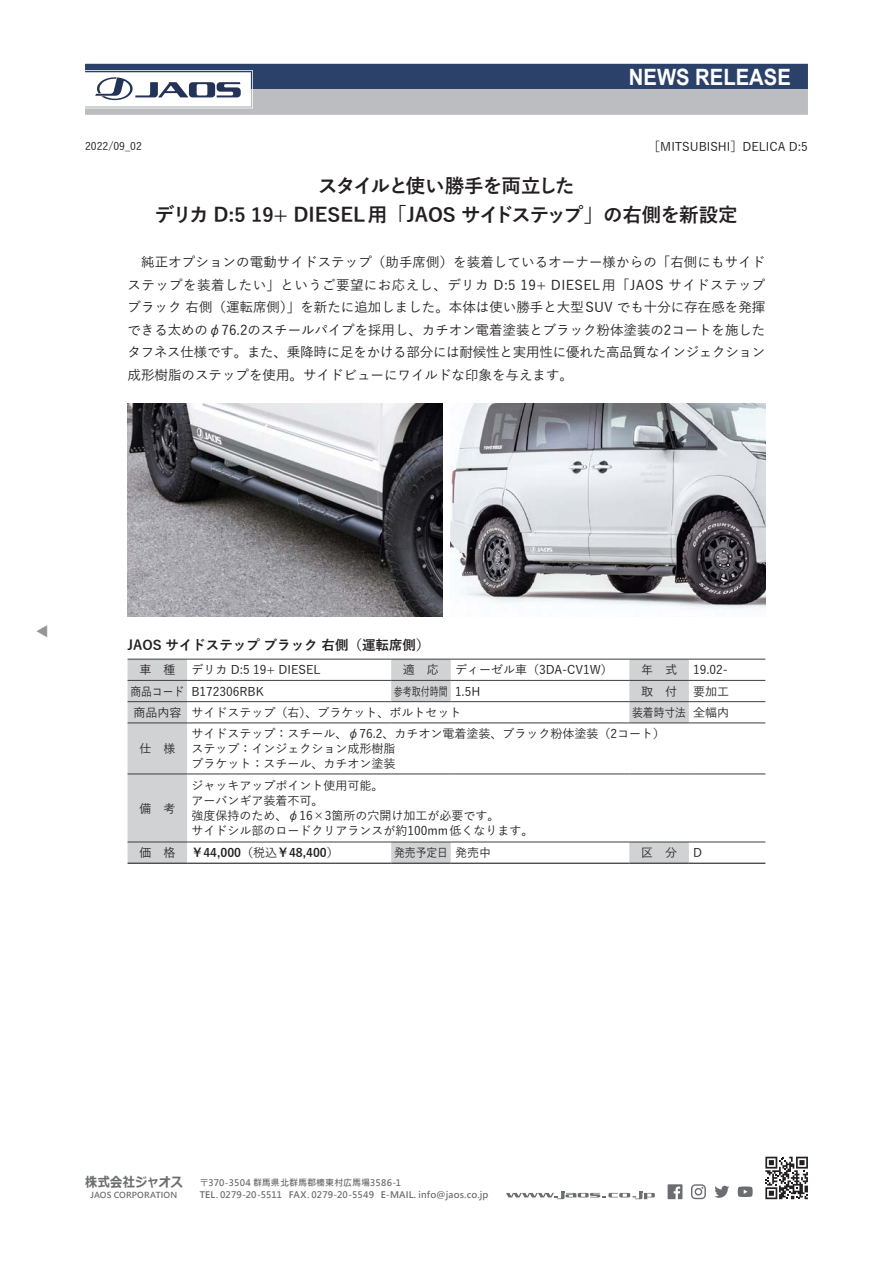
<style>
.page{position:relative;width:893px;height:1263px;background:#fff}
.page>*{position:absolute;margin:0;border:0;box-sizing:border-box;transform-origin:0 0}
.t1{font:700 22.5px "Arial";color:#fff;scale:.9 1}
.t2{font:700 19.5px "Yu Gothic";letter-spacing:-.005em;color:#231f20}
.t3{font:700 19.5px "Yu Gothic";letter-spacing:-.07em;color:#231f20}
.ノーマル{font:500 13.5px/22.5px "Yu Gothic";color:#231f20;text-align:justify}
.t4{font:700 13.5px "Yu Gothic";color:#231f20}
.t5{font:700 13.5px "Meiryo";letter-spacing:.015em;color:#6c6d70;scale:.9 1}
.t6{font:500 13.5px "Yu Gothic";color:#939598}
.t7{font:500 12px "Yu Gothic";color:#231f20}
.t8{font:700 12px "Yu Gothic";color:#231f20}
.t9{font:500 12px "Yu Gothic";color:#231f20;scale:.9 1}
.t10{font:500 12px "Yu Gothic";color:#231f20;scale:.75 1}
.t11{font:500 10.5px "Yu Gothic";color:#231f20}
.t12{font:700 9px/12px "Microsoft Jheng Hei";letter-spacing:.015em;color:#6c6d70}
.t13{font:700 8.25px "Microsoft Jheng Hei";letter-spacing:.02em;color:#6c6d70}
.s1{font-weight:500}
</style>
<div class="page">
<svg style="left:85px;top:64px;width:723px;height:51px"></svg>
<svg style="left:765px;top:1157px;width:43px;height:42px"></svg>
<svg style="left:668px;top:1184px;width:14px;height:15px"></svg>
<svg style="left:691px;top:1184px;width:15px;height:15px"></svg>
<svg style="left:714px;top:1186px;width:15px;height:12px"></svg>
<svg style="left:738px;top:1186px;width:15px;height:11px"></svg>
<svg style="left:506px;top:1191px;width:149px;height:8px"></svg>
<svg style="left:128px;top:660px;width:561px;height:203px"></svg>
<hr style="left:128px;top:680px;width:59px;height:1px;background:#3e3e3f">
<hr style="left:187px;top:680px;width:204px;height:1px;background:#3e3e3f">
<hr style="left:629px;top:680px;width:60px;height:1px;background:#3e3e3f">
<hr style="left:689px;top:680px;width:76px;height:1px;background:#3e3e3f">
<hr style="left:128px;top:701px;width:59px;height:1px;background:#3e3e3f">
<hr style="left:187px;top:701px;width:204px;height:1px;background:#3e3e3f">
<hr style="left:391px;top:701px;width:60px;height:1px;background:#3e3e3f">
<hr style="left:451px;top:701px;width:178px;height:1px;background:#3e3e3f">
<hr style="left:629px;top:701px;width:60px;height:1px;background:#3e3e3f">
<hr style="left:689px;top:701px;width:76px;height:1px;background:#3e3e3f">
<hr style="left:128px;top:723px;width:59px;height:1px;background:#3e3e3f">
<hr style="left:187px;top:723px;width:204px;height:1px;background:#3e3e3f">
<hr style="left:391px;top:723px;width:60px;height:1px;background:#3e3e3f">
<hr style="left:451px;top:723px;width:178px;height:1px;background:#3e3e3f">
<hr style="left:629px;top:723px;width:60px;height:1px;background:#3e3e3f">
<hr style="left:689px;top:723px;width:76px;height:1px;background:#3e3e3f">
<hr style="left:128px;top:774px;width:59px;height:1px;background:#3e3e3f">
<hr style="left:187px;top:774px;width:204px;height:1px;background:#3e3e3f">
<hr style="left:391px;top:774px;width:60px;height:1px;background:#3e3e3f">
<hr style="left:451px;top:774px;width:178px;height:1px;background:#3e3e3f">
<hr style="left:629px;top:774px;width:60px;height:1px;background:#3e3e3f">
<hr style="left:689px;top:774px;width:76px;height:1px;background:#3e3e3f">
<hr style="left:128px;top:842px;width:59px;height:1px;background:#3e3e3f">
<hr style="left:187px;top:842px;width:204px;height:1px;background:#3e3e3f">
<hr style="left:391px;top:842px;width:60px;height:1px;background:#3e3e3f">
<hr style="left:451px;top:842px;width:178px;height:1px;background:#3e3e3f">
<hr style="left:629px;top:842px;width:60px;height:1px;background:#3e3e3f">
<hr style="left:689px;top:842px;width:76px;height:1px;background:#3e3e3f">
<hr style="left:128px;top:659px;width:59px;height:1px;background:#3e3e3f">
<hr style="left:187px;top:659px;width:204px;height:1px;background:#3e3e3f">
<hr style="left:391px;top:659px;width:60px;height:1px;background:#3e3e3f">
<hr style="left:451px;top:659px;width:178px;height:1px;background:#3e3e3f">
<hr style="left:629px;top:659px;width:60px;height:1px;background:#3e3e3f">
<hr style="left:689px;top:659px;width:76px;height:1px;background:#3e3e3f">
<hr style="left:391px;top:680px;width:60px;height:1px;background:#3e3e3f">
<hr style="left:451px;top:680px;width:178px;height:1px;background:#3e3e3f">
<hr style="left:128px;top:863px;width:59px;height:1px;background:#3e3e3f">
<hr style="left:187px;top:863px;width:204px;height:1px;background:#3e3e3f">
<hr style="left:391px;top:863px;width:60px;height:1px;background:#3e3e3f">
<hr style="left:451px;top:863px;width:178px;height:1px;background:#3e3e3f">
<hr style="left:629px;top:863px;width:60px;height:1px;background:#3e3e3f">
<hr style="left:689px;top:863px;width:76px;height:1px;background:#3e3e3f">
<img style="left:128px;top:404px;width:314px;height:213px">
<img style="left:451px;top:404px;width:314px;height:206px">
<h1 class="t1" style="left:629px;top:61px;width:182px">NEWS RELEASE</h1>
<p class="t11" style="left:85px;top:136px;width:58px">2022/09_02</p>
<p class="t7" style="left:648px;top:135px;width:161px">［MITSUBISHI］DELICA D:5</p>
<p class="t3" style="left:318px;top:175px;width:258px">スタイルと使い勝手を両立した</p>
<p class="t2" style="left:155px;top:203px;width:585px">デリカ D:5 19+ DIESEL用「JAOS サイドステップ」の右側を新設定</p>
<p class="ノーマル" style="left:128px;top:249px;width:639px">　純正オプションの電動サイドステップ（助手席側）を装着しているオーナー様からの「右側にもサイドステップを装着したい」というご要望にお応えし、デリカ D:5 19+ DIESEL用「JAOS サイドステップブラック 右側（運転席側）」を新たに追加しました。本体は使い勝手と大型SUV でも十分に存在感を発揮できる太めのφ76.2のスチールパイプを採用し、カチオン電着塗装とブラック粉体塗装の2コートを施したタフネス仕様です。また、乗降時に足をかける部分には耐候性と実用性に優れた高品質なインジェクション成形樹脂のステップを使用。サイドビューにワイルドな印象を与えます。</p>
<p class="t6" style="left:30px;top:638px;width:15px;rotate:-90deg">▲</p>
<p class="t4" style="left:128px;top:637px;width:304px">JAOS サイドステップ ブラック 右側（運転席側）</p>
<p class="t7" style="left:139px;top:659px;width:37px">車　種</p>
<p class="t7" style="left:191px;top:659px;width:131px">デリカ D:5 19+ DIESEL</p>
<p class="t7" style="left:403px;top:659px;width:37px">適　応</p>
<p class="t7" style="left:455px;top:659px;width:159px">ディーゼル車（3DA-CV1W）</p>
<p class="t7" style="left:641px;top:659px;width:37px">年　式</p>
<p class="t7" style="left:693px;top:659px;width:36px">19.02-</p>
<p class="t9" style="left:130px;top:680px;width:61px">商品コード</p>
<p class="t7" style="left:191px;top:680px;width:74px">B172306RBK</p>
<p class="t10" style="left:394px;top:680px;width:73px">参考取付時間</p>
<p class="t7" style="left:455px;top:680px;width:27px">1.5H</p>
<p class="t7" style="left:641px;top:680px;width:37px">取　付</p>
<p class="t7" style="left:693px;top:680px;width:37px">要加工</p>
<p class="t7" style="left:133px;top:701px;width:49px">商品内容</p>
<p class="t7" style="left:191px;top:701px;width:271px">サイドステップ（右）、ブラケット、ボルトセット</p>
<p class="t9" style="left:632px;top:701px;width:61px">装着時寸法</p>
<p class="t7" style="left:693px;top:701px;width:37px">全幅内</p>
<p class="t7" style="left:139px;top:737px;width:37px">仕　様</p>
<p class="t7" style="left:191px;top:722px;width:475px">サイドステップ：スチール、φ76.2、カチオン電着塗装、ブラック粉体塗装（2コート）</p>
<p class="t7" style="left:191px;top:737px;width:205px">ステップ：インジェクション成形樹脂</p>
<p class="t7" style="left:191px;top:752px;width:205px">ブラケット：スチール、カチオン塗装</p>
<p class="t7" style="left:139px;top:797px;width:37px">備　考</p>
<p class="t7" style="left:191px;top:774px;width:193px">ジャッキアップポイント使用可能。</p>
<p class="t7" style="left:191px;top:789px;width:133px">アーバンギア装着不可。</p>
<p class="t7" style="left:191px;top:804px;width:309px">強度保持のため、φ16×3箇所の穴開け加工が必要です。</p>
<p class="t7" style="left:191px;top:819px;width:344px">サイドシル部のロードクリアランスが約100mm低くなります。</p>
<p class="t7" style="left:139px;top:841px;width:37px">価　格</p>
<p class="t8" style="left:191px;top:846px;width:149px">￥44,000<span class="s1">（税込</span>￥48,400<span class="s1">）</span></p>
<p class="t9" style="left:394px;top:841px;width:61px">発売予定日</p>
<p class="t7" style="left:455px;top:841px;width:37px">発売中</p>
<p class="t7" style="left:641px;top:841px;width:37px">区　分</p>
<p class="t7" style="left:693px;top:841px;width:10px">D</p>
<p class="t5" style="left:85px;top:1172px;width:110px">株式会社ジャオス</p>
<p class="t12" style="left:200px;top:1177px;width:290px">〒370-3504 群馬県北群馬郡榛東村広馬場3586-1<br>TEL. 0279-20-5511 FAX. 0279-20-5549 E-MAIL. info@jaos.co.jp</p>
<p class="t13" style="left:91px;top:1190px;width:88px">JAOS CORPORATION</p>
</div>
